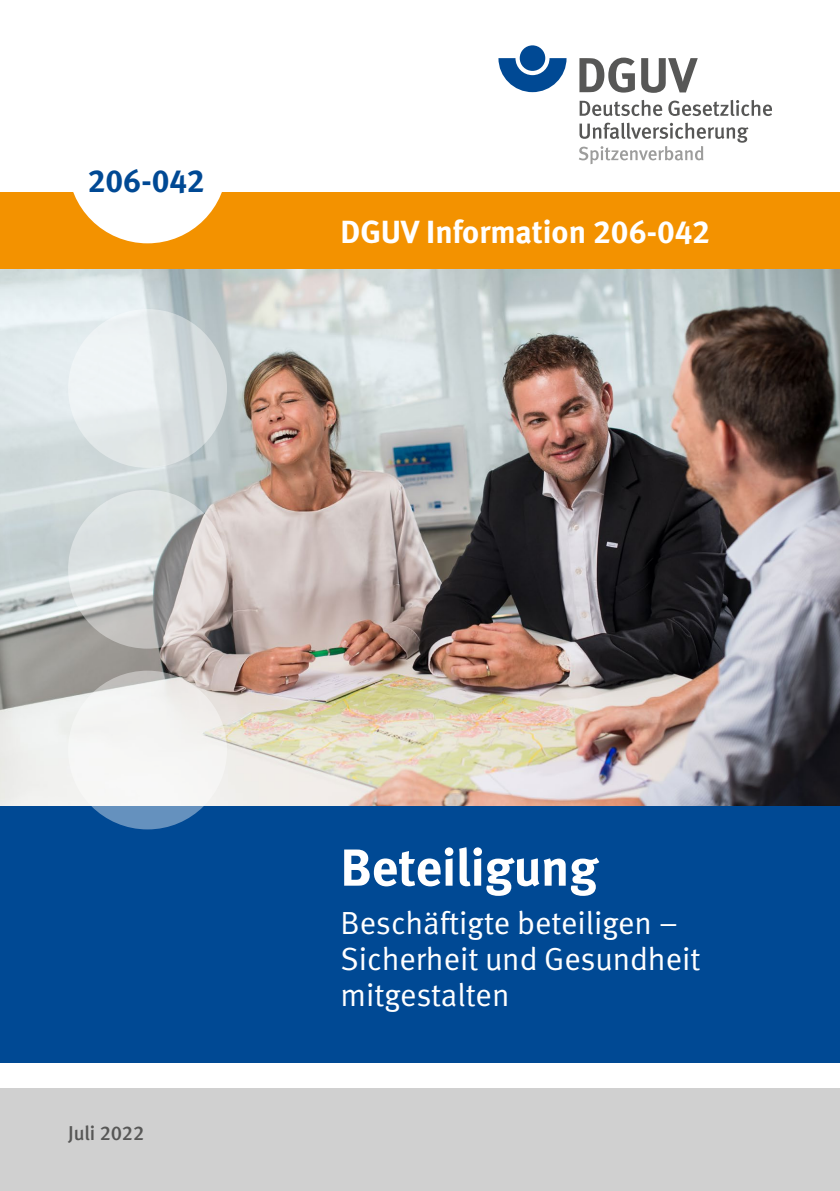
<style>
.page{position:relative;width:840px;height:1191px;background:#fff}
.page>*{position:absolute;margin:0;border:0;box-sizing:border-box;transform-origin:0 0}
._01_Headlines_H1_Titel{font:700 52px "DGUV Meta";color:#fff}
.U1_bis_U4_Seite3_SubTitel{font:32px/36px "DGUV Meta";color:#fff}
.U1_bis_U4_Seite3_BestNr_Balken{font:700 32px "DGUV Meta";color:#fff}
.t1{font:700 32px "DGUV Meta";color:#004994}
.U1_bis_U4_Seite3_Ausgabe{font:500 20px "DGUV Meta";color:#575756}
</style>
<div class="page">
<img style="left:0;top:269px;width:839px;height:537px">
<div style="left:0;top:1088px;width:839px;height:103px;background:#d0d0d0"></div>
<div style="left:0;top:806px;width:839px;height:256px;background:#004994"></div>
<div style="left:0;top:192px;width:839px;height:77px;background:#f39200"></div>
<svg style="left:68px;top:309px;width:159px;height:159px"></svg>
<svg style="left:68px;top:490px;width:159px;height:158px;background:#cecfce"></svg>
<svg style="left:68px;top:670px;width:159px;height:159px;fill:#f4f5f4"></svg>
<div style="left:68px;top:85px;width:159px;height:158px;background:#fff;border-radius:50%"></div>
<svg style="left:498px;top:58px;width:68px;height:34px"></svg>
<div style="left:519px;top:45px;width:26px;height:26px;background:#004994;border-radius:50%"></div>
<svg style="left:579px;top:58px;width:55px;height:35px"></svg>
<svg style="left:641px;top:58px;width:56px;height:35px"></svg>
<svg style="left:579px;top:100px;width:82px;height:16px"></svg>
<svg style="left:668px;top:100px;width:103px;height:16px"></svg>
<svg style="left:579px;top:123px;width:169px;height:41px"></svg>
<p class="t1" style="left:88px;top:162px;width:118px">206-042</p>
<p class="U1_bis_U4_Seite3_BestNr_Balken" style="left:340px;top:212px;width:371px">DGUV Information 206-042</p>
<p class="U1_bis_U4_Seite3_Ausgabe" style="left:68px;top:1121px;width:78px">Juli 2022</p>
<h1 class="_01_Headlines_H1_Titel" style="left:340px;top:836px;width:259px">Beteiligung</h1>
<h2 class="U1_bis_U4_Seite3_SubTitel" style="left:340px;top:905px;width:361px">Beschäftigte beteiligen –<br>Sicherheit und Gesundheit mitgestalten</h2>
</div>
